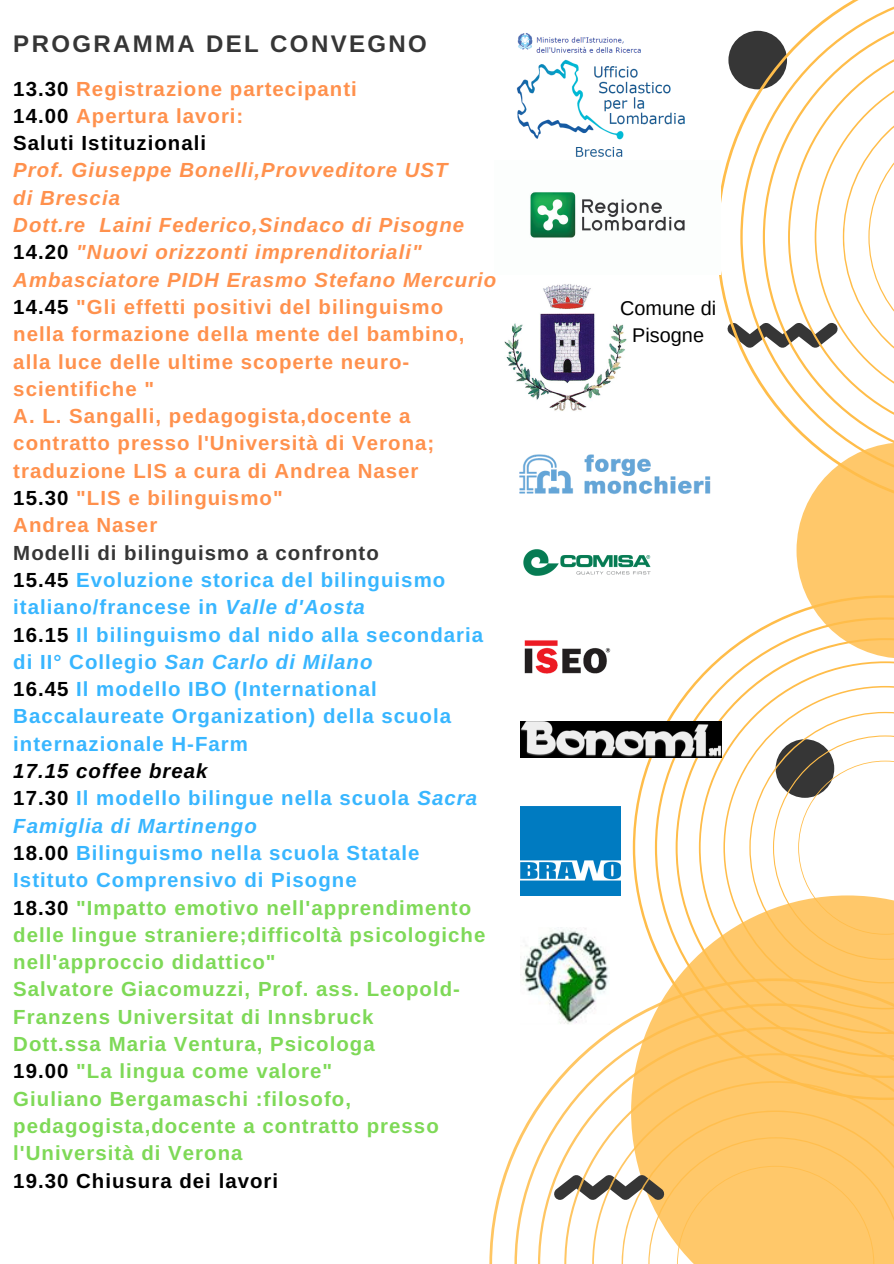
<style>
.page{position:relative;width:894px;height:1264px;background:#fff}
.page>*{position:absolute;margin:0;border:0;box-sizing:border-box;transform-origin:0 0}
.t1{font:700 24px "Arimo";letter-spacing:.1em;color:#363636}
.t2{font:700 20.4px/27.3px "Arimo";letter-spacing:.05em;color:#ff914d}
.t3{font:700 20.4px/27.3px "Arimo";letter-spacing:.05em;color:#7ed957}
.t4{font:700 20.4px/27.3px "Arimo";letter-spacing:.05em;color:#38b6ff}
.t5{font:700 20.4px "Arimo";letter-spacing:.05em;color:#000}
.t6{font:19.8px/27.3px "Arimo";color:#000;text-align:center}
.s1{color:#000}
.s2{font-style:italic}
.s3{color:#363636}
.s4{font-style:italic;color:#000}
.s5{color:#38b6ff}
.s6{font-style:italic;color:#38b6ff}
</style>
<div class="page">
<img style="left:520px;top:928px;width:89px;height:50px">
<img style="left:523px;top:549px;width:128px;height:27px">
<img style="left:519px;top:454px;width:192px;height:40px">
<img style="left:524px;top:640px;width:87px;height:34px">
<svg style="left:632px;top:757px;width:22px;height:192px"></svg>
<svg style="left:654px;top:651px;width:239px;height:327px"></svg>
<svg style="left:489px;top:978px;width:404px;height:285px"></svg>
<svg style="left:514px;top:1003px;width:379px;height:260px;fill:#ffc86a"></svg>
<svg style="left:727px;top:511px;width:166px;height:147px"></svg>
<svg style="left:719px;top:37px;width:174px;height:474px"></svg>
<svg style="left:740px;top:0;width:153px;height:487px"></svg>
<img style="left:504px;top:284px;width:123px;height:127px">
<img style="left:520px;top:806px;width:100px;height:89px">
<img style="left:520px;top:721px;width:201px;height:36px">
<img style="left:516px;top:33px;width:169px;height:124px">
<img style="left:530px;top:161px;width:190px;height:113px">
<p class="t1" style="left:13px;top:31px;width:415px">PROGRAMMA DEL CONVEGNO</p>
<p class="t2" style="left:13px;top:75px;width:345px"><span class="s1">13.30</span> Registrazione partecipanti<br><span class="s1">14.00</span> Apertura lavori:<br><span class="s1">Saluti Istituzionali</span></p>
<p class="t2" style="left:13px;top:157px;width:484px"><span class="s2">Prof. Giuseppe Bonelli,Provveditore UST<br>di Brescia<br>Dott.re Laini Federico,Sindaco di Pisogne </span><span class="s1">14.20</span> <span class="s2">"Nuovi orizzonti imprenditoriali" Ambasciatore PIDH Erasmo Stefano Mercurio </span><span class="s1">14.45</span> "Gli effetti positivi del bilinguismo nella formazione della mente del bambino, alla luce delle ultime scoperte neuro&shy;scientifiche "<br>A. L. Sangalli, pedagogista,docente a contratto presso l'Università di Verona; traduzione LIS a cura di Andrea Naser<br><span class="s1">15.30</span> "LIS e bilinguismo"<br>Andrea Naser</p>
<p class="t4" style="left:13px;top:539px;width:471px"><span class="s3">Modelli di bilinguismo a confronto<br></span><span class="s1">15.45</span> Evoluzione storica del bilinguismo italiano/francese in <span class="s2">Valle d'Aosta<br></span><span class="s1">16.15</span> Il bilinguismo dal nido alla secondaria di II° Collegio <span class="s2">San Carlo di Milano<br></span><span class="s1">16.45</span> Il modello IBO (International Baccalaureate Organization) della scuola internazionale H-Farm</p>
<p class="t3" style="left:13px;top:757px;width:473px"><span class="s4">17.15 coffee break<br></span><span class="s1">17.30</span> <span class="s5">Il modello bilingue nella scuola</span> <span class="s6">Sacra Famiglia di Martinengo<br></span><span class="s1">18.00</span> <span class="s5">Bilinguismo nella scuola Statale Istituto Comprensivo di Pisogne<br></span><span class="s1">18.30</span> "Impatto emotivo nell'apprendimento delle lingue straniere;difficoltà psicologiche nell'approccio didattico"<br>Salvatore Giacomuzzi, Prof. ass. Leopold-Franzens Universitat di Innsbruck<br>Dott.ssa Maria Ventura, Psicologa<br><span class="s1">19.00</span> "La lingua come valore"<br>Giuliano Bergamaschi :filosofo, pedagogista,docente a contratto presso l'Università di Verona</p>
<p class="t5" style="left:13px;top:1169px;width:266px">19.30 Chiusura dei lavori</p>
<p class="t6" style="left:620px;top:294px;width:98px">Comune di<br>Pisogne</p>
</div>
